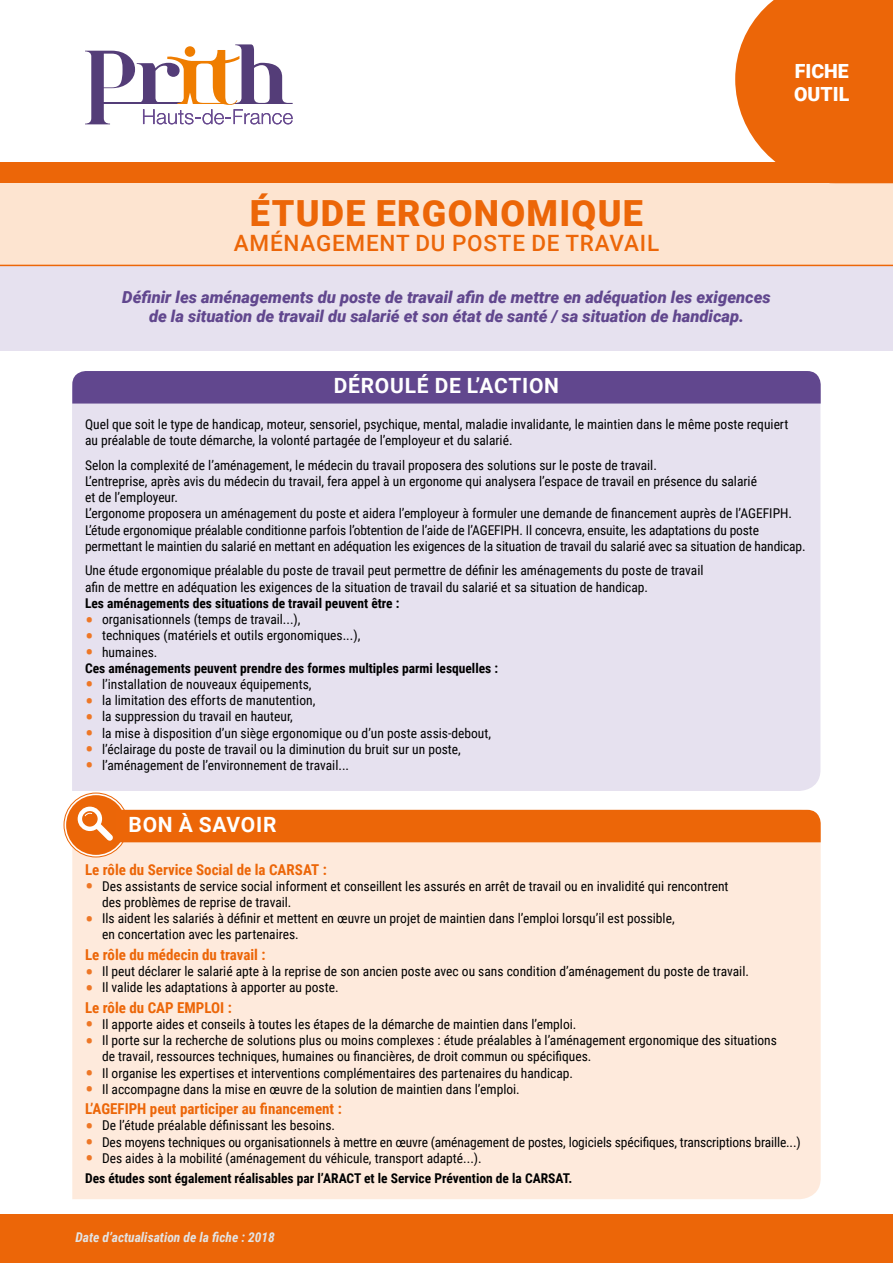
<style>
.page{position:relative;width:893px;height:1263px;background:#fff}
.page>*{position:absolute;margin:0;border:0;box-sizing:border-box;transform-origin:0 0}
.t1{font:900 36px "Roboto";letter-spacing:.035em;color:#ec6608}
.t2{font:500 22.5px "Roboto";letter-spacing:.035em;color:#ec6608}
.t3{font:700 21px "Roboto";letter-spacing:.035em;color:#fff}
.t4{font:900 19.5px/23.4px "Roboto";color:#fff}
.t5{font:italic 900 16.5px/19.8px "Roboto";color:#61478e;text-align:center}
.t6{font:700 15px "Roboto Condensed";color:#ec6608}
.t7{font:13.5px/16.2px "Roboto Condensed";color:#000}
.t8{font:700 13.5px/16.2px "Roboto Condensed";color:#000}
.t9{font:italic 700 13.5px "Roboto Condensed";color:#e3e3e3}
.s1{font-size:25.5px;color:#ee7726}
.s2{font-weight:400;font-size:25.5px;color:#ee7726}
.s3{font-weight:400}
</style>
<div class="page">
<div style="left:0;top:163px;width:893px;height:21px;background:#ec6608"></div>
<div style="left:0;top:183px;width:893px;height:95px;background:#fde4d0"></div>
<div style="left:0;top:265px;width:893px;height:86px;background:#e6e1ef"></div>
<hr style="left:0;top:265px;width:893px;height:1px;background:#ec6608">
<svg style="left:85px;top:44px;width:208px;height:80px"></svg>
<svg style="left:735px;top:0;width:158px;height:163px;background:#ed721b"></svg>
<div style="left:0;top:1214px;width:893px;height:49px;background:#ec6608"></div>
<div style="left:72px;top:846px;width:749px;height:353px;background:#feeadc"></div>
<div style="left:72px;top:404px;width:748px;height:387px;background:#e6e1ef"></div>
<div style="left:72px;top:371px;width:749px;height:33px;background:#61478e"></div>
<svg style="left:64px;top:793px;width:64px;height:64px"></svg>
<div style="left:64px;top:793px;width:64px;height:64px;border:1px solid #eb6608;border-radius:50%"></div>
<div style="left:66px;top:795px;width:60px;height:60px;background:#eb6608;border-radius:50%"></div>
<div style="left:78px;top:807px;width:24px;height:24px;border:4px solid #fff;border-radius:50%"></div>
<svg style="left:84px;top:810px;width:737px;height:36px;background:#ed741f"></svg>
<h3 class="t4" style="left:794px;top:58px;width:57px">FICHE<br>OUTIL</h3>
<h1 class="t1" style="left:250px;top:188px;width:395px">ÉTUDE ERGONOMIQUE</h1>
<h2 class="t2" style="left:234px;top:228px;width:427px">AMÉNAGEMENT DU POSTE DE TRAVAIL</h2>
<p class="t5" style="left:122px;top:286px;width:650px">Définir les aménagements du poste de travail afin de mettre en adéquation les exigences de la situation de travail du salarié et son état de santé / sa situation de handicap.</p>
<h3 class="t3" style="left:334px;top:371px;width:227px">DÉROULÉ DE L’ACTION</h3>
<p class="t7" style="left:85px;top:415px;width:705px">Quel que soit le type de handicap, moteur, sensoriel, psychique, mental, maladie invalidante, le maintien dans le même poste requiert au préalable de toute démarche, la volonté partagée de l’employeur et du salarié.</p>
<p class="t7" style="left:85px;top:456px;width:722px">Selon la complexité de l’aménagement, le médecin du travail proposera des solutions sur le poste de travail.<br>L’entreprise, après avis du médecin du travail, fera appel à un ergonome qui analysera l’espace de travail en présence du salarié<br>et de l’employeur.<br>L’ergonome proposera un aménagement du poste et aidera l’employeur à formuler une demande de financement auprès de l’AGEFIPH.<br>L’étude ergonomique préalable conditionne parfois l’obtention de l’aide de l’AGEFIPH. Il concevra, ensuite, les adaptations du poste permettant le maintien du salarié en mettant en adéquation les exigences de la situation de travail du salarié avec sa situation de handicap.</p>
<p class="t7" style="left:85px;top:562px;width:620px">Une étude ergonomique préalable du poste de travail peut permettre de définir les aménagements du poste de travail afin de mettre en adéquation les exigences de la situation de travail du salarié et sa situation de handicap.</p>
<p class="t8" style="left:85px;top:594px;width:316px">Les aménagements des situations de travail peuvent être :</p>
<p class="t7" style="left:85px;top:611px;width:217px"><span class="s1">•</span> organisationnels (temps de travail...),</p>
<p class="t7" style="left:85px;top:627px;width:277px"><span class="s1">•</span> techniques (matériels et outils ergonomiques...),</p>
<p class="t8" style="left:85px;top:643px;width:415px"><span class="s2">•</span> <span class="s3">humaines.<br></span>Ces aménagements peuvent prendre des formes multiples parmi lesquelles :</p>
<p class="t7" style="left:85px;top:675px;width:228px"><span class="s1">•</span> l’installation de nouveaux équipements,</p>
<p class="t7" style="left:85px;top:692px;width:232px"><span class="s1">•</span> la limitation des efforts de manutention,</p>
<p class="t7" style="left:85px;top:708px;width:209px"><span class="s1">•</span> la suppression du travail en hauteur,</p>
<p class="t7" style="left:85px;top:724px;width:408px"><span class="s1">•</span> la mise à disposition d’un siège ergonomique ou d’un poste assis-debout,</p>
<p class="t7" style="left:85px;top:740px;width:377px"><span class="s1">•</span> l’éclairage du poste de travail ou la diminution du bruit sur un poste,</p>
<p class="t7" style="left:85px;top:756px;width:266px"><span class="s1">•</span> l’aménagement de l’environnement de travail...</p>
<h3 class="t3" style="left:129px;top:810px;width:149px">BON À SAVOIR</h3>
<p class="t6" style="left:85px;top:859px;width:243px">Le rôle du Service Social de la CARSAT :</p>
<p class="t7" style="left:102px;top:877px;width:628px;text-indent:-17px"><span class="s1">•</span> Des assistants de service social informent et conseillent les assurés en arrêt de travail ou en invalidité qui rencontrent des problèmes de reprise de travail.</p>
<p class="t7" style="left:102px;top:910px;width:574px;text-indent:-17px"><span class="s1">•</span> Ils aident les salariés à définir et mettent en œuvre un projet de maintien dans l’emploi lorsqu’il est possible, en concertation avec les partenaires.</p>
<p class="t6" style="left:85px;top:944px;width:182px">Le rôle du médecin du travail :</p>
<p class="t7" style="left:85px;top:963px;width:665px"><span class="s1">•</span> Il peut déclarer le salarié apte à la reprise de son ancien poste avec ou sans condition d’aménagement du poste de travail.</p>
<p class="t7" style="left:85px;top:979px;width:255px"><span class="s1">•</span> Il valide les adaptations à apporter au poste.</p>
<p class="t6" style="left:85px;top:997px;width:148px">Le rôle du CAP EMPLOI :</p>
<p class="t7" style="left:85px;top:1015px;width:493px"><span class="s1">•</span> Il apporte aides et conseils à toutes les étapes de la démarche de maintien dans l’emploi.</p>
<p class="t7" style="left:102px;top:1032px;width:676px;text-indent:-17px"><span class="s1">•</span> Il porte sur la recherche de solutions plus ou moins complexes : étude préalables à l’aménagement ergonomique des situations de travail, ressources techniques, humaines ou financières, de droit commun ou spécifiques.</p>
<p class="t7" style="left:85px;top:1064px;width:490px"><span class="s1">•</span> Il organise les expertises et interventions complémentaires des partenaires du handicap.</p>
<p class="t7" style="left:85px;top:1080px;width:436px"><span class="s1">•</span> Il accompagne dans la mise en œuvre de la solution de maintien dans l’emploi.</p>
<p class="t6" style="left:85px;top:1098px;width:258px">L’AGEFIPH peut participer au financement :</p>
<p class="t7" style="left:85px;top:1117px;width:252px"><span class="s1">•</span> De l’étude préalable définissant les besoins.</p>
<p class="t7" style="left:85px;top:1133px;width:717px"><span class="s1">•</span> Des moyens techniques ou organisationnels à mettre en œuvre (aménagement de postes, logiciels spécifiques, transcriptions braille...)</p>
<p class="t8" style="left:85px;top:1147px;width:489px;line-height:20.4px"><span class="s2">•</span> <span class="s3">Des aides à la mobilité (aménagement du véhicule, transport adapté...).<br></span>Des études sont également réalisables par l’ARACT et le Service Prévention de la CARSAT.</p>
<p class="t9" style="left:75px;top:1228px;width:201px">Date d’actualisation de la fiche : 2018</p>
</div>
